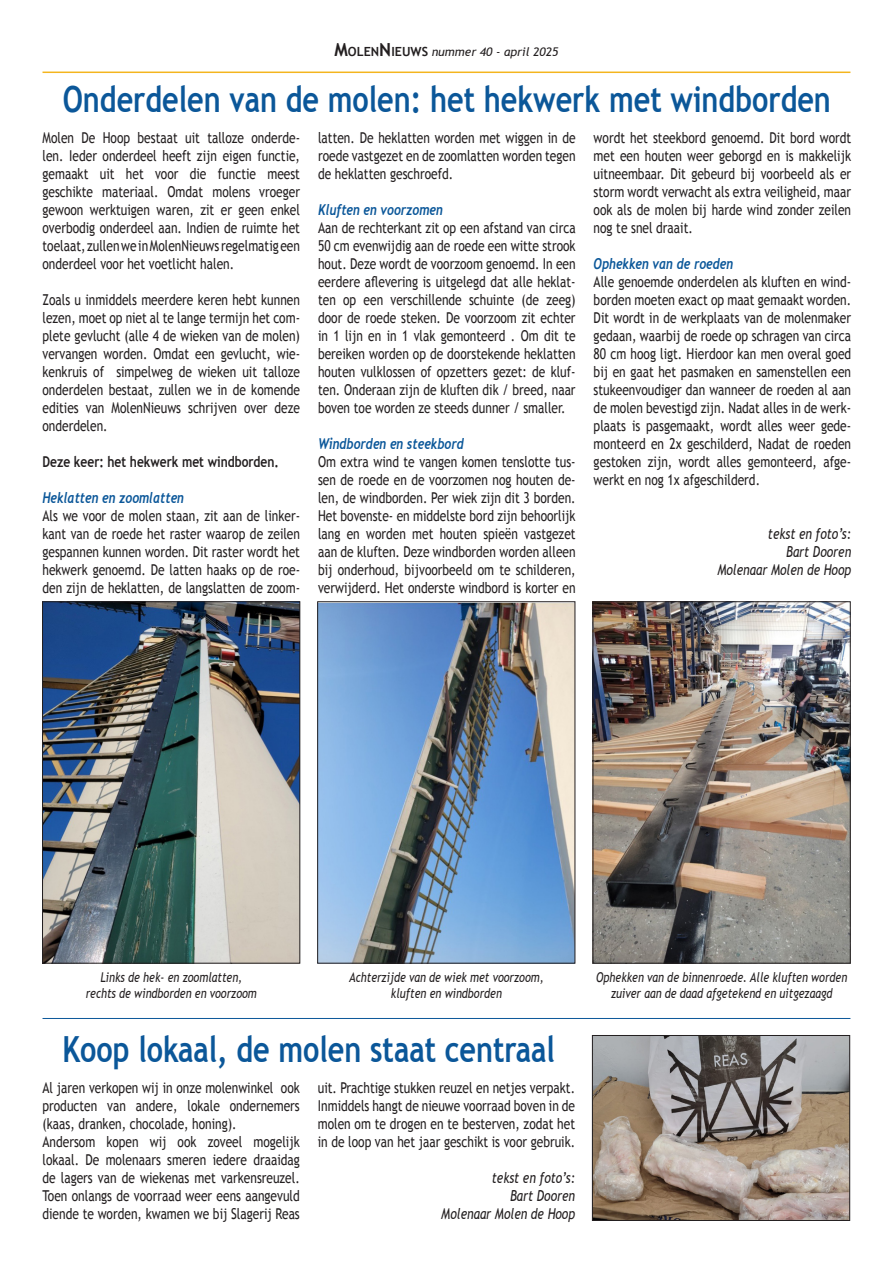
<style>
.page{position:relative;width:893px;height:1263px;background:#fff}
.page>*{position:absolute;margin:0;border:0;box-sizing:border-box;transform-origin:0 0}
.t1{font:700 36px "Trebuchet MS";color:#0b5799;scale:.8 1}
.t2{font:15px/18px "Trebuchet MS";color:#231f20;text-align:justify;scale:.8 1}
.t3{font:italic 15px/18px "Trebuchet MS";color:#231f20;text-align:right;scale:.8 1}
.t4{font:italic 700 15px "Trebuchet";color:#0b5799;scale:.8 1}
.t5{font:700 15px "Trebuchet MS";color:#231f20;scale:.8 1}
.t6{font:italic 13.5px/16.2px "Trebuchet MS";color:#231f20;text-align:center;scale:.8 1}
.t7{font:italic 12px "Trebuchet MS";color:#231f20}
.s1{font-weight:700;font-style:normal;font-size:18px}
.s2{font-weight:700;font-style:normal;font-size:12.6px}
</style>
<div class="page">
<hr style="left:43px;top:72px;width:807px;height:1px;background:#f4b51e">
<img style="left:44px;top:603px;width:254px;height:358px">
<div style="left:42px;top:601px;width:258px;height:362px;border:1px solid #231f20"></div>
<img style="left:595px;top:603px;width:253px;height:358px">
<div style="left:593px;top:601px;width:257px;height:362px;border:1px solid #231f20"></div>
<img style="left:319px;top:603px;width:254px;height:358px">
<div style="left:317px;top:601px;width:258px;height:362px;border:1px solid #231f20"></div>
<img style="left:594px;top:1037px;width:254px;height:182px">
<div style="left:592px;top:1035px;width:258px;height:186px;border:1px solid #231f20"></div>
<hr style="left:43px;top:1018px;width:807px;height:1px;background:#0b5799">
<p class="t7" style="left:334px;top:44px;width:225px"><span class="s1">M</span><span class="s2">OLEN</span><span class="s1">N</span> <span class="s2">IEUWS</span> nummer 40 - april 2025</p>
<h1 class="t1" style="left:63px;top:76px;width:962px">Onderdelen van de molen: het hekwerk met windborden</h1>
<p class="t2" style="left:43px;top:129px;width:323px">Molen De Hoop bestaat uit talloze onderde&shy;len. Ieder onderdeel heeft zijn eigen functie, gemaakt uit het voor die functie meest geschikte materiaal. Omdat molens vroeger gewoon werktuigen waren, zit er geen enkel overbodig onderdeel aan. Indien de ruimte het toelaat, zullen we in MolenNieuws regelmatig een onderdeel voor het voetlicht halen.</p>
<p class="t2" style="left:43px;top:291px;width:323px">Zoals u inmiddels meerdere keren hebt kunnen lezen, moet op niet al te lange termijn het com&shy;plete gevlucht (alle 4 de wieken van de molen) vervangen worden. Omdat een gevlucht, wie&shy;kenkruis of simpelweg de wieken uit talloze onderdelen bestaat, zullen we in de komende edities van MolenNieuws schrijven over deze onderdelen.</p>
<p class="t5" style="left:43px;top:452px;width:297px">Deze keer: het hekwerk met windborden.</p>
<p class="t4" style="left:43px;top:488px;width:178px">Heklatten en zoomlatten</p>
<p class="t2" style="left:43px;top:507px;width:323px">Als we voor de molen staan, zit aan de linker&shy;kant van de roede het raster waarop de zeilen gespannen kunnen worden. Dit raster wordt het hekwerk genoemd. De latten haaks op de roe&shy;den zijn de heklatten, de langslatten de zoom-</p>
<p class="t2" style="left:318px;top:129px;width:323px">latten. De heklatten worden met wiggen in de roede vastgezet en de zoomlatten worden tegen de heklatten geschroefd.</p>
<p class="t4" style="left:318px;top:200px;width:157px">Kluften en voorzomen</p>
<p class="t2" style="left:318px;top:219px;width:323px">Aan de rechterkant zit op een afstand van circa 50 cm evenwijdig aan de roede een witte strook hout. Deze wordt de voorzoom genoemd. In een eerdere aflevering is uitgelegd dat alle heklat&shy;ten op een verschillende schuinte (de zeeg) door de roede steken. De voorzoom zit echter in 1 lijn en in 1 vlak gemonteerd . Om dit te bereiken worden op de doorstekende heklatten houten vulklossen of opzetters gezet: de kluf&shy;ten. Onderaan zijn de kluften dik / breed, naar boven toe worden ze steeds dunner / smaller.</p>
<p class="t4" style="left:318px;top:434px;width:184px">Windborden en steekbord</p>
<p class="t2" style="left:318px;top:453px;width:323px">Om extra wind te vangen komen tenslotte tus&shy;sen de roede en de voorzomen nog houten de&shy;len, de windborden. Per wiek zijn dit 3 borden.<br>Het bovenste- en middelste bord zijn behoorlijk lang en worden met houten spieën vastgezet aan de kluften. Deze windborden worden alleen bij onderhoud, bijvoorbeeld om te schilderen, verwijderd. Het onderste windbord is korter en</p>
<p class="t2" style="left:594px;top:129px;width:323px">wordt het steekbord genoemd. Dit bord wordt met een houten weer geborgd en is makkelijk uitneembaar. Dit gebeurd bij voorbeeld als er storm wordt verwacht als extra veiligheid, maar ook als de molen bij harde wind zonder zeilen nog te snel draait.</p>
<p class="t4" style="left:594px;top:254px;width:176px">Ophekken van de roeden</p>
<p class="t2" style="left:594px;top:273px;width:323px">Alle genoemde onderdelen als kluften en wind&shy;borden moeten exact op maat gemaakt worden.<br>Dit wordt in de werkplaats van de molenmaker gedaan, waarbij de roede op schragen van circa 80 cm hoog ligt. Hierdoor kan men overal goed bij en gaat het pasmaken en samenstellen een stukeenvoudiger dan wanneer de roeden al aan de molen bevestigd zijn. Nadat alles in de werk&shy;plaats is pasgemaakt, wordt alles weer gede&shy;monteerd en 2x geschilderd, Nadat de roeden gestoken zijn, wordt alles gemonteerd, afge&shy;werkt en nog 1x afgeschilderd.</p>
<p class="t3" style="left:717px;top:525px;width:169px">tekst en foto’s:<br>Bart Dooren<br>Molenaar Molen de Hoop</p>
<p class="t6" style="left:349px;top:969px;width:245px">Achterzijde van de wiek met voorzoom, kluften en windborden</p>
<h1 class="t1" style="left:63px;top:1027px;width:617px">Koop lokaal, de molen staat centraal</h1>
<p class="t2" style="left:43px;top:1079px;width:323px;text-align:left">Al jaren verkopen wij in onze molenwinkel ook producten van andere, lokale ondernemers (kaas, dranken, chocolade, honing).<br>Andersom kopen wij ook zoveel mogelijk lokaal. De molenaars smeren iedere draaidag de lagers van de wiekenas met varkensreuzel.<br>Toen onlangs de voorraad weer eens aangevuld diende te worden, kwamen we bij Slagerij Reas</p>
<p class="t2" style="left:318px;top:1079px;width:323px">uit. Prachtige stukken reuzel en netjes verpakt.<br>Inmiddels hangt de nieuwe voorraad boven in de molen om te drogen en te besterven, zodat het in de loop van het jaar geschikt is voor gebruik.</p>
<p class="t6" style="left:86px;top:969px;width:215px">Links de hek- en zoomlatten, rechts de windborden en voorzoom</p>
<p class="t6" style="left:596px;top:969px;width:315px">Ophekken van de binnenroede. Alle kluften worden zuiver aan de daad afgetekend en uitgezaagd</p>
<p class="t3" style="left:441px;top:1169px;width:169px">tekst en foto’s:<br>Bart Dooren<br>Molenaar Molen de Hoop</p>
</div>
